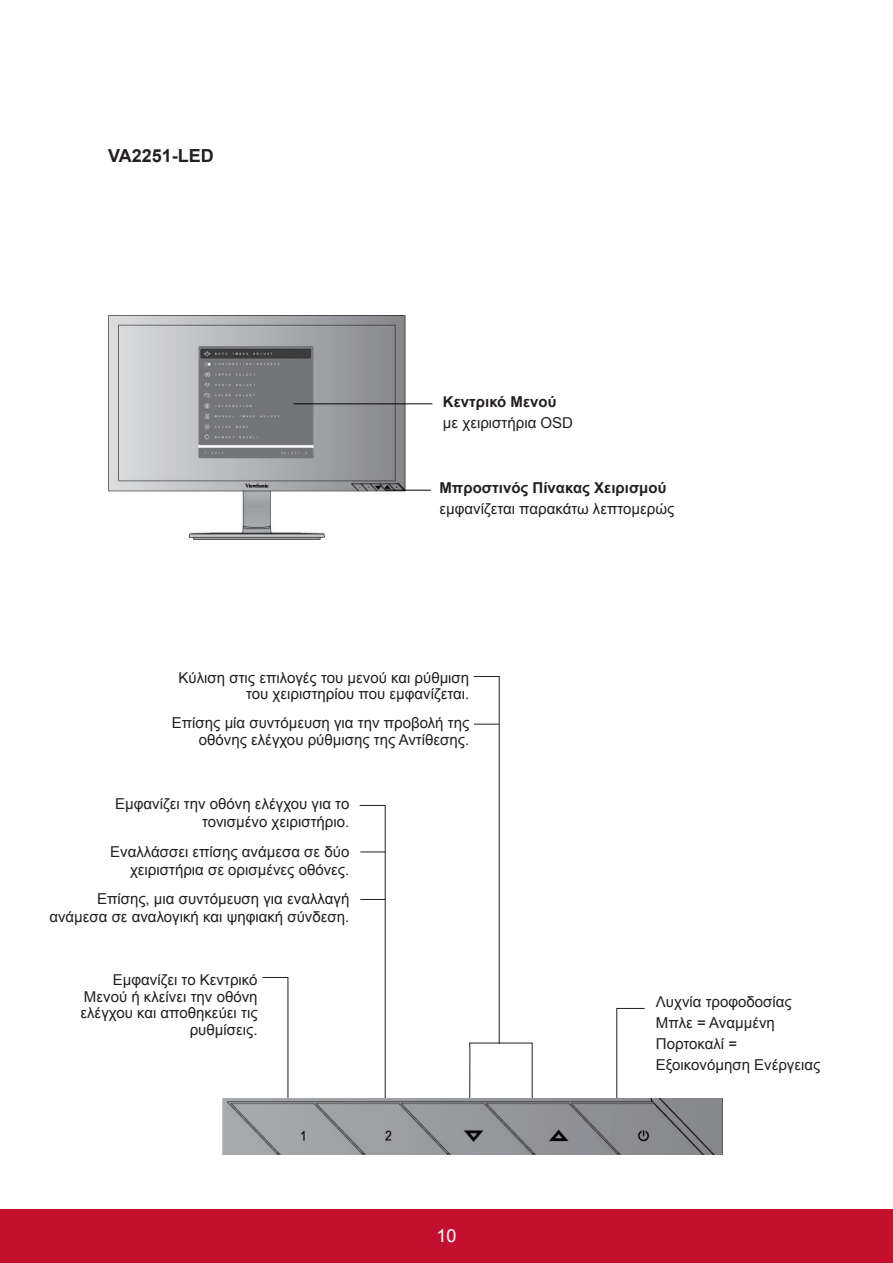
<style>
.page{position:relative;width:893px;height:1263px;background:#fff}
.page>*{position:absolute;margin:0;border:0;box-sizing:border-box;transform-origin:0 0}
.t1{font:700 18px "Arial";color:#231f20}
.t2{font:18px "Arial";color:#fff}
.t3{font:15px/16.5px "Arial";color:#231f20;text-align:right}
.t4{font:700 15px "Arial";color:#231f20}
</style>
<div class="page">
<div style="left:0;top:1210px;width:892px;height:53px;background:#c3102f"></div>
<img style="left:108px;top:315px;width:297px;height:224px">
<hr style="left:293px;top:403px;width:139px;height:1px;background:#030303">
<hr style="left:385px;top:490px;width:45px;height:1px;background:#030303">
<svg style="left:469px;top:676px;width:63px;height:422px"></svg>
<svg style="left:359px;top:804px;width:27px;height:294px"></svg>
<svg style="left:262px;top:977px;width:26px;height:121px"></svg>
<svg style="left:616px;top:1008px;width:29px;height:90px"></svg>
<img style="left:222px;top:1098px;width:500px;height:57px">
<p class="t1" style="left:108px;top:143px;width:107px">VA2251-LED</p>
<p class="t4" style="left:442px;top:392px;width:115px">Κεντρικό Μενού</p>
<p class="t3" style="left:442px;top:415px;width:131px">με χειριστήρια OSD</p>
<p class="t4" style="left:439px;top:478px;width:228px">Μπροστινός Πίνακας Χειρισμού</p>
<p class="t3" style="left:439px;top:501px;width:236px">εμφανίζεται παρακάτω λεπτομερώς</p>
<p class="t3" style="left:178px;top:669px;width:292px">Κύλιση στις επιλογές του μενού και ρύθμιση του χειριστηρίου που εμφανίζεται.</p>
<p class="t3" style="left:172px;top:715px;width:299px">Επίσης μία συντόμευση για την προβολή της οθόνης ελέγχου ρύθμισης της Αντίθεσης.</p>
<p class="t3" style="left:115px;top:795px;width:235px;line-height:18px">Εμφανίζει την οθόνη ελέγχου για το τονισμένο χειριστήριο.</p>
<p class="t3" style="left:110px;top:843px;width:240px;line-height:18px">Εναλλάσσει επίσης ανάμεσα σε δύο χειριστήρια σε ορισμένες οθόνες.</p>
<p class="t3" style="left:49px;top:890px;width:301px;line-height:18px">Επίσης, μια συντόμευση για εναλλαγή ανάμεσα σε αναλογική και ψηφιακή σύνδεση.</p>
<p class="t3" style="left:80px;top:971px;width:178px">Εμφανίζει το Κεντρικό<br>Μενού ή κλείνει την οθόνη ελέγχου και αποθηκεύει τις ρυθμίσεις.</p>
<p class="t2" style="left:436px;top:1223px;width:22px">10</p>
<p class="t3" style="left:655px;top:991px;width:166px;line-height:21px;text-align:left">Λυχνία τροφοδοσίας<br>Μπλε = Αναμμένη<br>Πορτοκαλί =<br>Εξοικονόμηση Ενέργειας</p>
</div>
